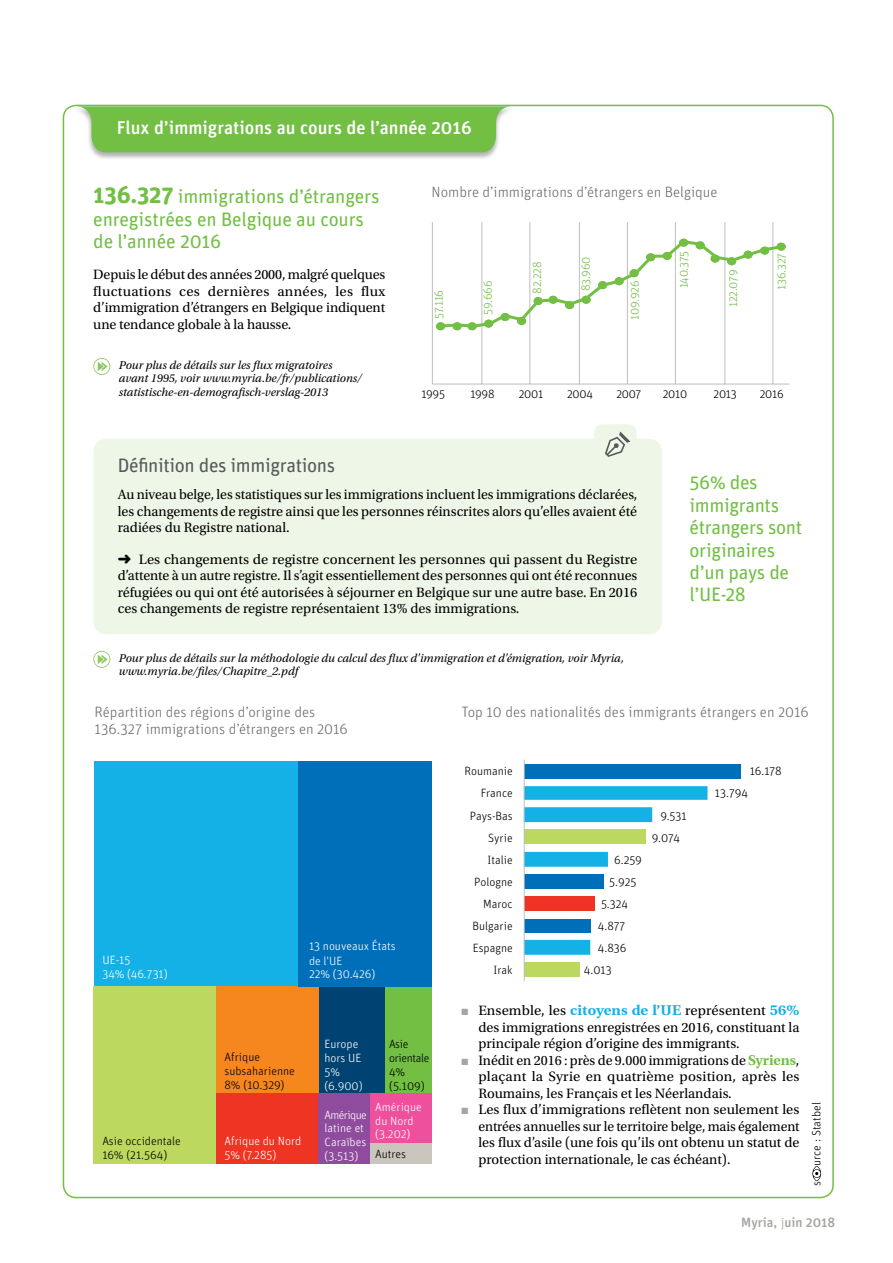
<style>
.page{position:relative;width:893px;height:1263px;background:#fff}
.page>*{position:absolute;margin:0;border:0;box-sizing:border-box;transform-origin:0 0}
.Body{font:19.5px/22.5px "Unit Rounded OT";letter-spacing:-.01em;color:#72bf44}
.Body-2{font:19.5px "Unit Rounded OT";letter-spacing:-.02em;color:#58595b}
.Graph_-_caption{font:500 18.6px "Unit Rounded OT";color:#fff}
.t1{font:300 15px/17.2px "Unit Rounded OT";color:#6d6e71}
.Body-3{font:14.25px/16.5px "Utopia Std";color:#000;text-align:justify}
.t2{font:500 13.5px "Unit Rounded OT";color:#a8a59e}
.Body_insprong_3mm{font:italic 12px/13.5px "Utopia Std";color:#000}
.Body-4{font:300 12px/22px "Unit Rounded OT";color:#000}
.t3{font:300 12px/13.8px "Unit Rounded OT";color:#fff}
.t4{font:300 12px "Unit Rounded OT";letter-spacing:-.02em;color:#72bf44}
.Body-5{font:300 12px/13.8px "Unit Rounded OT";letter-spacing:-.03em;color:#000}
.s1{font-weight:700;font-size:24px}
.s2{color:#a8a59e}
.s3{font-family:"Utopia";font-weight:700;color:#14b1e7}
.s4{font-family:"Utopia";font-weight:700;color:#72bf44}
.s5{font-weight:300}
</style>
<div class="page">
<div style="left:73px;top:106px;width:442px;height:54px;background:#000;opacity:.3"></div>
<svg style="left:77px;top:106px;width:434px;height:46px;background:#7bc250"></svg>
<svg style="left:93px;top:358px;width:17px;height:17px"></svg>
<svg style="left:812px;top:1166px;width:9px;height:15px"></svg>
<div style="left:93px;top:424px;width:569px;height:210px;background:#eef6e8"></div>
<hr style="left:772px;top:222px;width:1px;height:162px;background:#bcbec0">
<hr style="left:724px;top:222px;width:1px;height:162px;background:#bcbec0">
<hr style="left:675px;top:222px;width:1px;height:162px;background:#bcbec0">
<hr style="left:627px;top:222px;width:1px;height:162px;background:#bcbec0">
<hr style="left:579px;top:222px;width:1px;height:162px;background:#bcbec0">
<hr style="left:529px;top:222px;width:1px;height:162px;background:#bcbec0">
<hr style="left:481px;top:222px;width:1px;height:162px;background:#bcbec0">
<hr style="left:432px;top:222px;width:1px;height:162px;background:#bcbec0">
<hr style="left:432px;top:384px;width:357px;height:1px;background:#bcbec0">
<svg style="left:444px;top:238px;width:341px;height:91px"></svg>
<div style="left:436px;top:322px;width:9px;height:8px;background:#72bf44;border-radius:50%"></div>
<div style="left:453px;top:322px;width:9px;height:8px;background:#72bf44;border-radius:50%"></div>
<div style="left:468px;top:322px;width:9px;height:8px;background:#72bf44;border-radius:50%"></div>
<div style="left:484px;top:320px;width:9px;height:8px;background:#72bf44;border-radius:50%"></div>
<div style="left:501px;top:313px;width:9px;height:8px;background:#72bf44;border-radius:50%"></div>
<div style="left:517px;top:317px;width:9px;height:8px;background:#72bf44;border-radius:50%"></div>
<div style="left:534px;top:297px;width:9px;height:8px;background:#72bf44;border-radius:50%"></div>
<div style="left:549px;top:296px;width:9px;height:8px;background:#72bf44;border-radius:50%"></div>
<div style="left:565px;top:301px;width:9px;height:8px;background:#72bf44;border-radius:50%"></div>
<div style="left:582px;top:296px;width:9px;height:8px;background:#72bf44;border-radius:50%"></div>
<div style="left:598px;top:281px;width:9px;height:8px;background:#72bf44;border-radius:50%"></div>
<div style="left:615px;top:277px;width:9px;height:8px;background:#72bf44;border-radius:50%"></div>
<div style="left:630px;top:269px;width:9px;height:8px;background:#72bf44;border-radius:50%"></div>
<div style="left:646px;top:253px;width:9px;height:8px;background:#72bf44;border-radius:50%"></div>
<div style="left:663px;top:252px;width:9px;height:8px;background:#72bf44;border-radius:50%"></div>
<div style="left:679px;top:239px;width:9px;height:8px;background:#72bf44;border-radius:50%"></div>
<div style="left:696px;top:241px;width:9px;height:8px;background:#72bf44;border-radius:50%"></div>
<div style="left:711px;top:255px;width:9px;height:8px;background:#72bf44;border-radius:50%"></div>
<div style="left:727px;top:257px;width:9px;height:8px;background:#72bf44;border-radius:50%"></div>
<div style="left:744px;top:251px;width:9px;height:8px;background:#72bf44;border-radius:50%"></div>
<div style="left:760px;top:247px;width:9px;height:8px;background:#72bf44;border-radius:50%"></div>
<div style="left:777px;top:243px;width:9px;height:8px;background:#72bf44;border-radius:50%"></div>
<div style="left:94px;top:761px;width:204px;height:225px;background:#14b1e7"></div>
<div style="left:94px;top:986px;width:122px;height:178px;background:#bcd85f"></div>
<div style="left:216px;top:986px;width:103px;height:108px;background:#f6871f"></div>
<div style="left:319px;top:986px;width:66px;height:108px;background:#004271"></div>
<div style="left:385px;top:986px;width:46px;height:108px;background:#72bf44"></div>
<div style="left:216px;top:1094px;width:103px;height:70px;background:#ee3524"></div>
<div style="left:319px;top:1094px;width:51px;height:70px;background:#8f4b9d"></div>
<div style="left:370px;top:1094px;width:61px;height:50px;background:#ee509d"></div>
<div style="left:370px;top:1144px;width:61px;height:20px;background:#cbc6bd"></div>
<div style="left:298px;top:761px;width:134px;height:225px;background:#006fba"></div>
<div style="left:524px;top:962px;width:55px;height:15px;background:#bcd85f"></div>
<div style="left:524px;top:764px;width:217px;height:15px;background:#006fba"></div>
<svg style="left:525px;top:786px;width:182px;height:169px"></svg>
<hr style="left:524px;top:760px;width:1px;height:221px;background:#bcbec0">
<svg style="left:93px;top:651px;width:17px;height:17px"></svg>
<svg style="left:605px;top:431px;width:25px;height:26px"></svg>
<p class="Graph_-_caption" style="left:117px;top:116px;width:357px">Flux d’immigrations au cours de l’année 2016</p>
<p class="Body" style="left:93px;top:185px;width:288px"><span class="s1">136.327</span> immigrations d’étrangers enregistrées en Belgique au cours de l’année 2016</p>
<p class="Body-3" style="left:93px;top:267px;width:293px">Depuis le début des années 2000, malgré quelques fluctuations ces dernières années, les flux d’immigration d’étrangers en Belgique indiquent une tendance globale à la hausse.</p>
<p class="Body_insprong_3mm" style="left:119px;top:358px;width:245px">Pour plus de détails sur les flux migratoires avant 1995, voir www.myria.be/fr/publications/ statistische-en-demografisch-verslag-2013</p>
<p class="t1" style="left:432px;top:183px;width:287px">Nombre d’immigrations d’étrangers en Belgique</p>
<p class="t4" style="left:432px;top:319px;width:31px;rotate:-90deg">57.116</p>
<p class="t4" style="left:481px;top:315px;width:35px;rotate:-90deg">59.666</p>
<p class="t4" style="left:530px;top:294px;width:33px;rotate:-90deg">82.228</p>
<p class="t4" style="left:579px;top:291px;width:36px;rotate:-90deg">83.960</p>
<p class="t4" style="left:628px;top:320px;width:41px;rotate:-90deg">109.926</p>
<p class="t4" style="left:677px;top:288px;width:39px;rotate:-90deg">140.375</p>
<p class="t4" style="left:774px;top:290px;width:38px;rotate:-90deg">136.327</p>
<p class="t4" style="left:726px;top:307px;width:39px;rotate:-90deg">122.079</p>
<p class="Body-4" style="left:421px;top:383px;width:25px">1995</p>
<p class="Body-4" style="left:470px;top:383px;width:26px">1998</p>
<p class="Body-4" style="left:519px;top:383px;width:26px">2001</p>
<p class="Body-4" style="left:567px;top:383px;width:27px">2004</p>
<p class="Body-4" style="left:616px;top:383px;width:27px">2007</p>
<p class="Body-4" style="left:663px;top:383px;width:26px">2010</p>
<p class="Body-4" style="left:713px;top:383px;width:25px">2013</p>
<p class="Body-4" style="left:760px;top:383px;width:25px">2016</p>
<p class="Body-2" style="left:118px;top:454px;width:219px">Définition des immigrations</p>
<p class="Body-3" style="left:118px;top:487px;width:521px">Au niveau belge, les statistiques sur les immigrations incluent les immigrations déclarées, les changements de registre ainsi que les personnes réinscrites alors qu’elles avaient été radiées du Registre national.</p>
<p class="Body-3" style="left:118px;top:551px;width:521px">➜ Les changements de registre concernent les personnes qui passent du Registre d’attente à un autre registre. Il s’agit essentiellement des personnes qui ont été reconnues réfugiées ou qui ont été autorisées à séjourner en Belgique sur une autre base. En 2016 ces changements de registre représentaient 13% des immigrations.</p>
<p class="Body_insprong_3mm" style="left:119px;top:651px;width:507px">Pour plus de détails sur la méthodologie du calcul des flux d’immigration et d’émigration, voir Myria, www.myria.be/files/Chapitre_2.pdf</p>
<p class="Body" style="left:690px;top:471px;width:114px">56% des immigrants étrangers sont originaires d’un pays de l’UE-28</p>
<p class="t1" style="left:95px;top:703px;width:255px">Répartition des régions d’origine des<br>136.327 immigrations d’étrangers en 2016</p>
<p class="t1" style="left:461px;top:703px;width:349px">Top 10 des nationalités des immigrants étrangers en 2016</p>
<p class="t3" style="left:102px;top:953px;width:67px">UE-15<br>34% (46.731)</p>
<p class="t3" style="left:309px;top:939px;width:88px">13 nouveaux États de l'UE<br>22% (30.426)</p>
<p class="Body-4" style="left:225px;top:1050px;width:72px;line-height:13.8px">Afrique subsaharienne<br>8% (10.329)</p>
<p class="Body-4" style="left:102px;top:1134px;width:80px;line-height:13.8px">Asie occidentale<br>16% (21.564)</p>
<p class="t3" style="left:225px;top:1134px;width:78px">Afrique du Nord<br>5% (7.285)</p>
<p class="t3" style="left:324px;top:1037px;width:40px">Europe hors UE<br>5% (6.900)</p>
<p class="t3" style="left:324px;top:1107px;width:44px">Amérique latine et<br>Caraïbes (3.513)</p>
<p class="t3" style="left:375px;top:1100px;width:48px">Amérique du Nord (3.202)</p>
<p class="Body-5" style="left:389px;top:1037px;width:42px">Asie orientale<br>4% (5.109)</p>
<p class="Body-4" style="left:375px;top:1143px;width:32px">Autres</p>
<p class="Body-4" style="left:464px;top:760px;width:50px;text-align:right">Roumanie<br>France<br>Pays-Bas<br>Syrie<br>Italie<br>Pologne<br>Maroc<br>Bulgarie<br>Espagne<br>Irak</p>
<p class="Body-4" style="left:750px;top:760px;width:33px">16.178</p>
<p class="Body-4" style="left:715px;top:782px;width:35px">13.794</p>
<p class="Body-4" style="left:652px;top:804px;width:36px;text-indent:9px">9.531<br>9.074</p>
<p class="Body-4" style="left:614px;top:849px;width:29px">6.259</p>
<p class="Body-4" style="left:609px;top:871px;width:29px">5.925</p>
<p class="Body-4" style="left:601px;top:893px;width:29px">5.324</p>
<p class="Body-4" style="left:598px;top:915px;width:29px">4.877</p>
<p class="Body-4" style="left:598px;top:937px;width:30px">4.836</p>
<p class="Body-4" style="left:584px;top:959px;width:29px">4.013</p>
<p class="Body-3" style="left:478px;top:1003px;width:323px;text-indent:-17px"><span class="s2">■</span> Ensemble, les <span class="s3">citoyens de l’UE</span> représentent <span class="s3">56% </span>des immigrations enregistrées en 2016, constituant la principale région d’origine des immigrants.</p>
<p class="Body-3" style="left:478px;top:1052px;width:323px;text-indent:-17px"><span class="s2">■</span> Inédit en 2016 : près de 9.000 immigrations de <span class="s4">Syriens</span>, plaçant la Syrie en quatrième position, après les Roumains, les Français et les Néerlandais.</p>
<p class="Body-3" style="left:478px;top:1102px;width:323px;text-indent:-17px"><span class="s2">■</span> Les flux d’immigrations reflètent non seulement les entrées annuelles sur le territoire belge, mais également les flux d’asile (une fois qu’ils ont obtenu un statut de protection internationale, le cas échéant).</p>
<p class="Body-4" style="left:805px;top:1166px;width:65px;rotate:-90deg">urce : Statbel</p>
<p class="Body-4" style="left:805px;top:1186px;width:6px;rotate:-90deg">s</p>
<p class="t2" style="left:741px;top:1214px;width:96px">Myria, <span class="s5">j</span>uin 2018</p>
</div>
